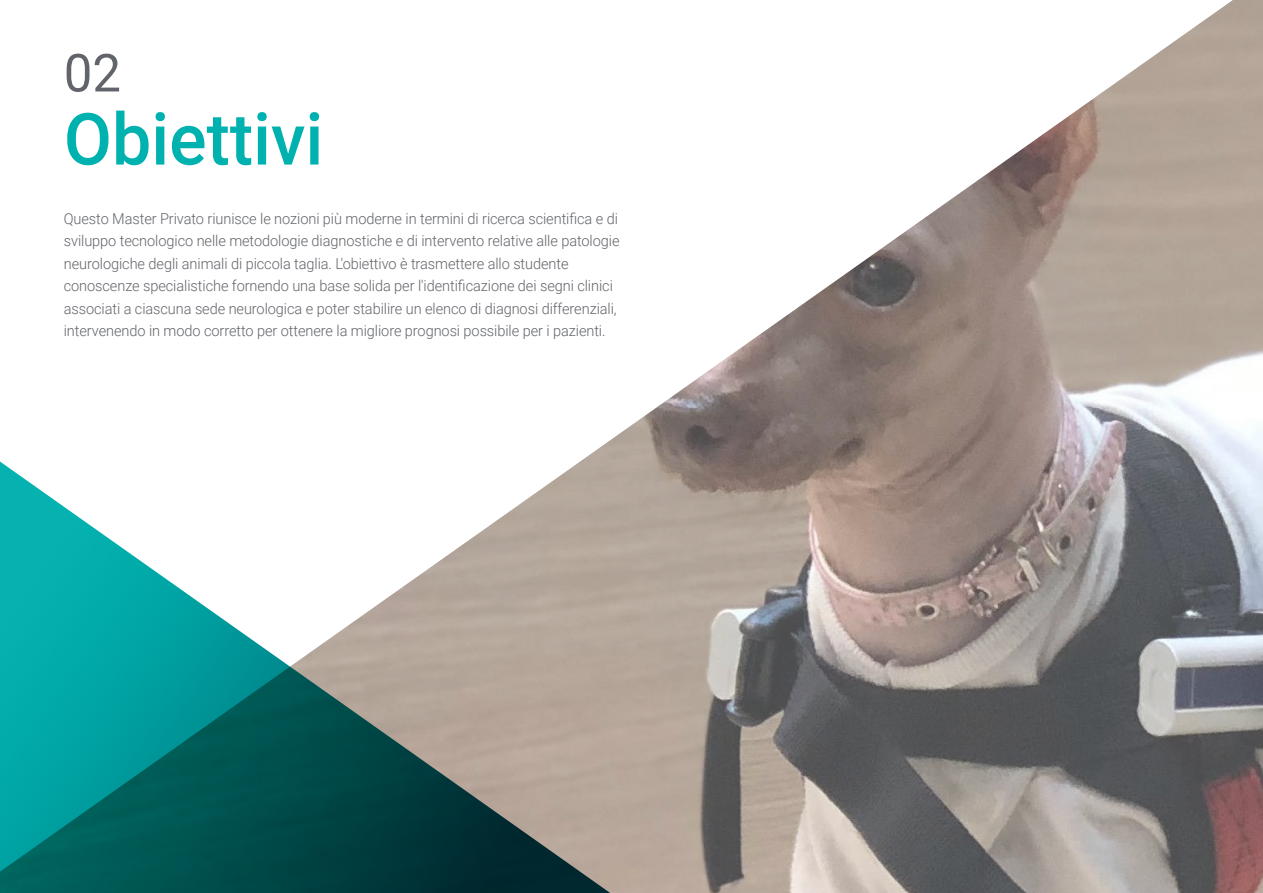
<style>
.page{position:relative;width:1263px;height:893px;background:#fff}
.page>*{position:absolute;margin:0;border:0;box-sizing:border-box;transform-origin:0 0}
.t1{font:500 72px "Roboto";color:#00b2af}
.t2{font:52.5px "Roboto";color:#61646a}
.t3{font:300 15px/22.5px "Roboto";letter-spacing:-.005em;color:#61646a}
</style>
<div class="page">
<img style="left:602px;top:0;width:661px;height:893px">
<svg style="left:0;top:446px;width:640px;height:447px"></svg>
<h2 class="t2" style="left:64px;top:36px;width:59px">02</h2>
<h1 class="t1" style="left:64px;top:89px;width:261px">Obiettivi</h1>
<p class="t3" style="left:64px;top:207px;width:557px">Questo Master Privato riunisce le nozioni più moderne in termini di ricerca scientifica e di sviluppo tecnologico nelle metodologie diagnostiche e di intervento relative alle patologie neurologiche degli animali di piccola taglia. L'obiettivo è trasmettere allo studente conoscenze specialistiche fornendo una base solida per l'identificazione dei segni clinici associati a ciascuna sede neurologica e poter stabilire un elenco di diagnosi differenziali, intervenendo in modo corretto per ottenere la migliore prognosi possibile per i pazienti.</p>
</div>
